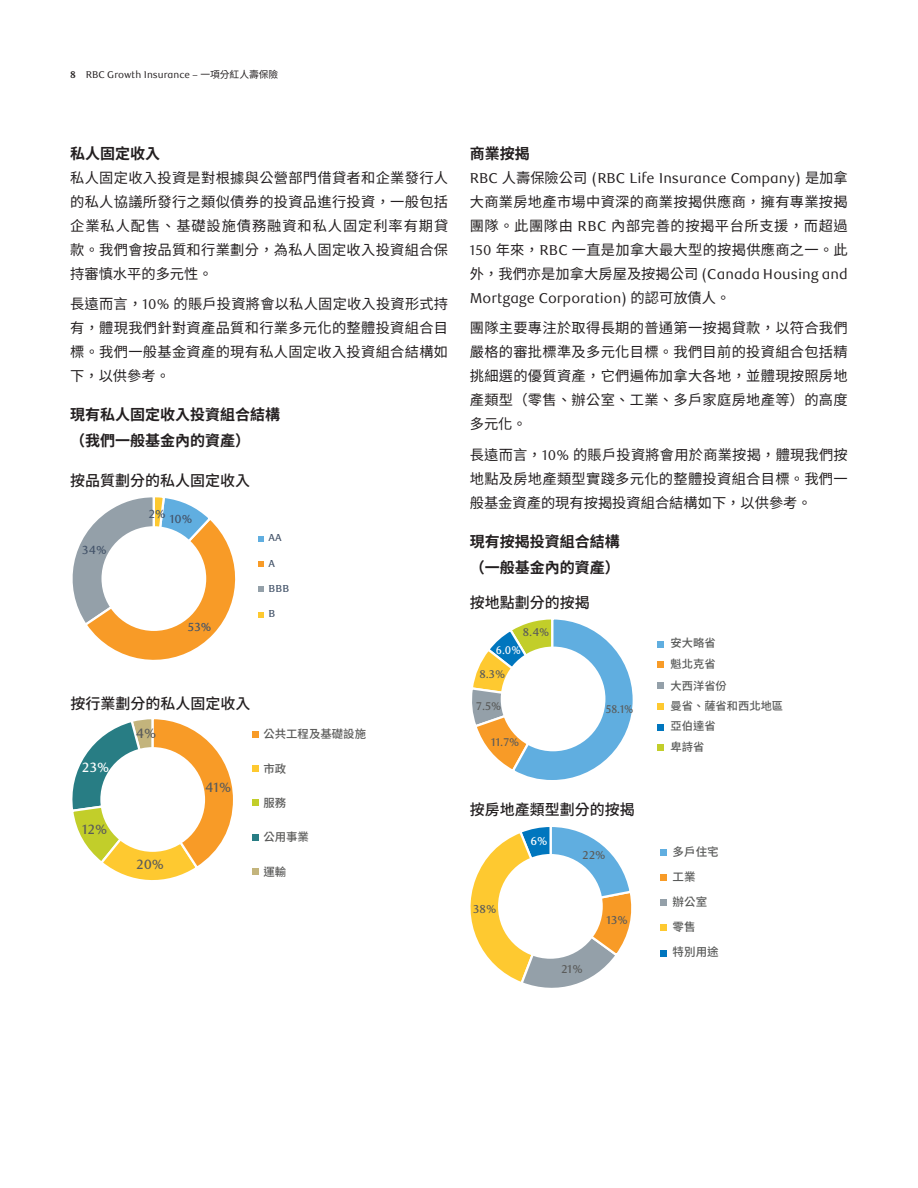
<style>
.page{position:relative;width:918px;height:1188px;background:#fff}
.page>*{position:absolute;margin:0;border:0;box-sizing:border-box;transform-origin:0 0}
.t1{font:700 15px/25.5px "Noto Sans TC";color:#231f20}
.t2{font:500 15px "Noto Sans TC";color:#231f20}
.t3{font:14.25px/24px "Noto Sans TC";letter-spacing:.02em;color:#231f20;text-align:justify}
.t4{font:500 13.5px "RBC Text";color:#5a5b5a}
.t5{font:500 13.5px "RBC Text";color:#fff}
.t6{font:500 11.7px "RBC Text";color:#44546a}
.t7{font:500 11.55px "Noto Sans TC";color:#595a59}
.t8{font:500 11.55px "RBC Text";letter-spacing:.005em;color:#5a5b5a}
.t9{font:500 11.55px "RBC Text";color:#fff}
.t10{font:500 11.55px "Noto Sans TC";color:#595a5a}
.t11{font:500 11.4px "Noto Sans TC";color:#5a5a59}
.t12{font:500 11.25px/21.1px "Noto Sans TC";color:#595a59}
.t13{font:500 11.25px "RBC Text";color:#5a5b5a}
.t14{font:500 11.25px "RBC Text";color:#5a5b5a;scale:.92 1}
.t15{font:500 11.25px "RBC Text";color:#fff;scale:.93 1}
.t16{font:500 10.2px "RBC Text";color:#44546a}
.t17{font:9.75px "RBC Text";color:#231f20}
.s1{font-weight:700}
.s2{font-family:"Noto Sans TC"}
.s3{font-family:"RBC Text"}
.s4{color:#595a59}
</style>
<div class="page">
<svg style="left:72px;top:497px;width:164px;height:163px"></svg>
<div style="left:102px;top:526px;width:104px;height:105px;background:#fff;border-radius:50%"></div>
<svg style="left:258px;top:536px;width:6px;height:5px"></svg>
<svg style="left:258px;top:561px;width:6px;height:6px"></svg>
<svg style="left:258px;top:586px;width:6px;height:6px"></svg>
<svg style="left:258px;top:612px;width:6px;height:5px"></svg>
<svg style="left:72px;top:719px;width:161px;height:161px"></svg>
<div style="left:253px;top:731px;width:6px;height:7px;background:#f89b27"></div>
<div style="left:253px;top:765px;width:6px;height:7px;background:#fec930"></div>
<svg style="left:253px;top:800px;width:6px;height:6px"></svg>
<svg style="left:253px;top:834px;width:6px;height:6px"></svg>
<div style="left:253px;top:868px;width:6px;height:7px;background:#c3b47c"></div>
<div style="left:100px;top:747px;width:105px;height:105px;background:#fff;border-radius:50%"></div>
<svg style="left:472px;top:619px;width:161px;height:161px"></svg>
<svg style="left:658px;top:641px;width:6px;height:6px"></svg>
<svg style="left:658px;top:662px;width:6px;height:6px"></svg>
<svg style="left:658px;top:683px;width:6px;height:6px"></svg>
<div style="left:658px;top:703px;width:6px;height:7px;background:#fec930"></div>
<svg style="left:658px;top:724px;width:6px;height:6px"></svg>
<svg style="left:658px;top:745px;width:6px;height:6px"></svg>
<div style="left:501px;top:647px;width:104px;height:104px;background:#fff;border-radius:50%"></div>
<svg style="left:470px;top:827px;width:162px;height:161px"></svg>
<svg style="left:660px;top:850px;width:6px;height:6px"></svg>
<svg style="left:660px;top:875px;width:6px;height:6px"></svg>
<svg style="left:660px;top:900px;width:6px;height:6px"></svg>
<svg style="left:660px;top:925px;width:6px;height:6px"></svg>
<svg style="left:660px;top:950px;width:6px;height:6px"></svg>
<div style="left:498px;top:854px;width:105px;height:105px;background:#fff;border-radius:50%"></div>
<p class="t17" style="left:70px;top:69px;width:210px"><span class="s1">8</span> RBC Growth Insurance – <span class="s2">一項分紅人壽保險</span></p>
<p class="t1" style="left:70px;top:141px;width:92px">私人固定收入</p>
<p class="t3" style="left:70px;top:166px;width:380px">私人固定收入投資是對根據與公營部門借貸者和企業發行人的私人協議所發行之類似債券的投資品進行投資，一般包括企業私人配售、基礎設施債務融資和私人固定利率有期貸款。我們會按品質和行業劃分，為私人固定收入投資組合保持審慎水平的多元性。</p>
<p class="t3" style="left:70px;top:292px;width:379px">長遠而言，<span class="s3">10%</span> 的賬戶投資將會以私人固定收入投資形式持有，體現我們針對資產品質和行業多元化的整體投資組合目標。我們一般基金資產的現有私人固定收入投資組合結構如下，以供參考。</p>
<p class="t1" style="left:70px;top:402px;width:212px">現有私人固定收入投資組合結構（我們一般基金內的資產）</p>
<p class="t2" style="left:70px;top:472px;width:182px">按品質劃分的私人固定收入</p>
<p class="t6" style="left:82px;top:543px;width:26px">34%</p>
<p class="t6" style="left:149px;top:507px;width:18px">2%</p>
<p class="t6" style="left:170px;top:512px;width:24px">10%</p>
<p class="t16" style="left:269px;top:532px;width:15px">AA</p>
<p class="t1" style="left:470px;top:141px;width:61px">商業按揭</p>
<p class="t3" style="left:470px;top:166px;width:380px"><span class="s3">RBC</span> 人壽保險公司 <span class="s3">(RBC Life Insurance Company)</span> 是加拿大商業房地產市場中資深的商業按揭供應商，擁有專業按揭團隊。此團隊由 <span class="s3">RBC</span> 內部完善的按揭平台所支援，而超過<span class="s3">150</span> 年來，<span class="s3">RBC</span> 一直是加拿大最大型的按揭供應商之一。此外，我們亦是加拿大房屋及按揭公司 <span class="s3">(Canada Housing and Mortgage Corporation)</span> 的認可放債人。</p>
<p class="t3" style="left:470px;top:316px;width:379px">團隊主要專注於取得長期的普通第一按揭貸款，以符合我們嚴格的審批標準及多元化目標。我們目前的投資組合包括精挑細選的優質資產，它們遍佈加拿大各地，並體現按照房地產類型（零售、辦公室、工業、多戶家庭房地產等）的高度多元化。</p>
<p class="t3" style="left:470px;top:443px;width:379px">長遠而言，<span class="s3">10%</span> 的賬戶投資將會用於商業按揭，體現我們按地點及房地產類型實踐多元化的整體投資組合目標。我們一般基金資產的現有按揭投資組合結構如下，以供參考。</p>
<p class="t1" style="left:470px;top:529px;width:151px">現有按揭投資組合結構</p>
<p class="t6" style="left:188px;top:620px;width:25px">53%</p>
<p class="t16" style="left:269px;top:557px;width:8px">A</p>
<p class="t1" style="left:470px;top:555px;width:151px">（一般基金內的資產）</p>
<p class="t16" style="left:269px;top:608px;width:8px">B</p>
<p class="t16" style="left:269px;top:583px;width:22px">BBB</p>
<p class="t2" style="left:470px;top:594px;width:121px">按地點劃分的按揭</p>
<p class="t13" style="left:523px;top:626px;width:28px">8.4%</p>
<p class="t15" style="left:496px;top:643px;width:28px">6.0%</p>
<p class="t13" style="left:480px;top:668px;width:27px">8.3%</p>
<p class="t2" style="left:70px;top:695px;width:181px">按行業劃分的私人固定收入</p>
<p class="t14" style="left:606px;top:703px;width:32px">58.1%</p>
<p class="t13" style="left:491px;top:736px;width:30px">11.7%</p>
<p class="t13" style="left:476px;top:699px;width:27px">7.5%</p>
<p class="t4" style="left:136px;top:725px;width:22px">4%</p>
<p class="t11" style="left:263px;top:727px;width:104px">公共工程及基礎設施</p>
<p class="t5" style="left:82px;top:760px;width:29px">23%</p>
<p class="t4" style="left:82px;top:822px;width:26px">12%</p>
<p class="t4" style="left:136px;top:857px;width:29px">20%</p>
<p class="t4" style="left:205px;top:779px;width:28px">41%</p>
<p class="t11" style="left:263px;top:762px;width:24px">市政</p>
<p class="t11" style="left:263px;top:796px;width:24px">服務</p>
<p class="t11" style="left:263px;top:831px;width:47px">公用事業</p>
<p class="t11" style="left:263px;top:865px;width:24px">運輸</p>
<p class="t2" style="left:470px;top:801px;width:166px">按房地產類型劃分的按揭</p>
<p class="t8" style="left:473px;top:902px;width:25px">38%</p>
<p class="t9" style="left:530px;top:834px;width:19px">6%</p>
<p class="t8" style="left:583px;top:848px;width:24px">22%</p>
<p class="t8" style="left:561px;top:963px;width:23px">21%</p>
<p class="t8" style="left:607px;top:913px;width:23px">13%</p>
<p class="t12" style="left:671px;top:633px;width:58px">安大略省魁北克省大西洋省份</p>
<p class="t12" style="left:671px;top:695px;width:114px">曼省、薩省和西北地區亞伯達省<br>卑詩省</p>
<p class="t7" style="left:673px;top:845px;width:48px">多戶住宅</p>
<p class="t10" style="left:673px;top:870px;width:25px">工<span class="s4">業</span></p>
<p class="t7" style="left:673px;top:895px;width:36px">辦公室</p>
<p class="t7" style="left:673px;top:920px;width:25px">零售</p>
<p class="t7" style="left:673px;top:946px;width:48px">特別用途</p>
</div>
